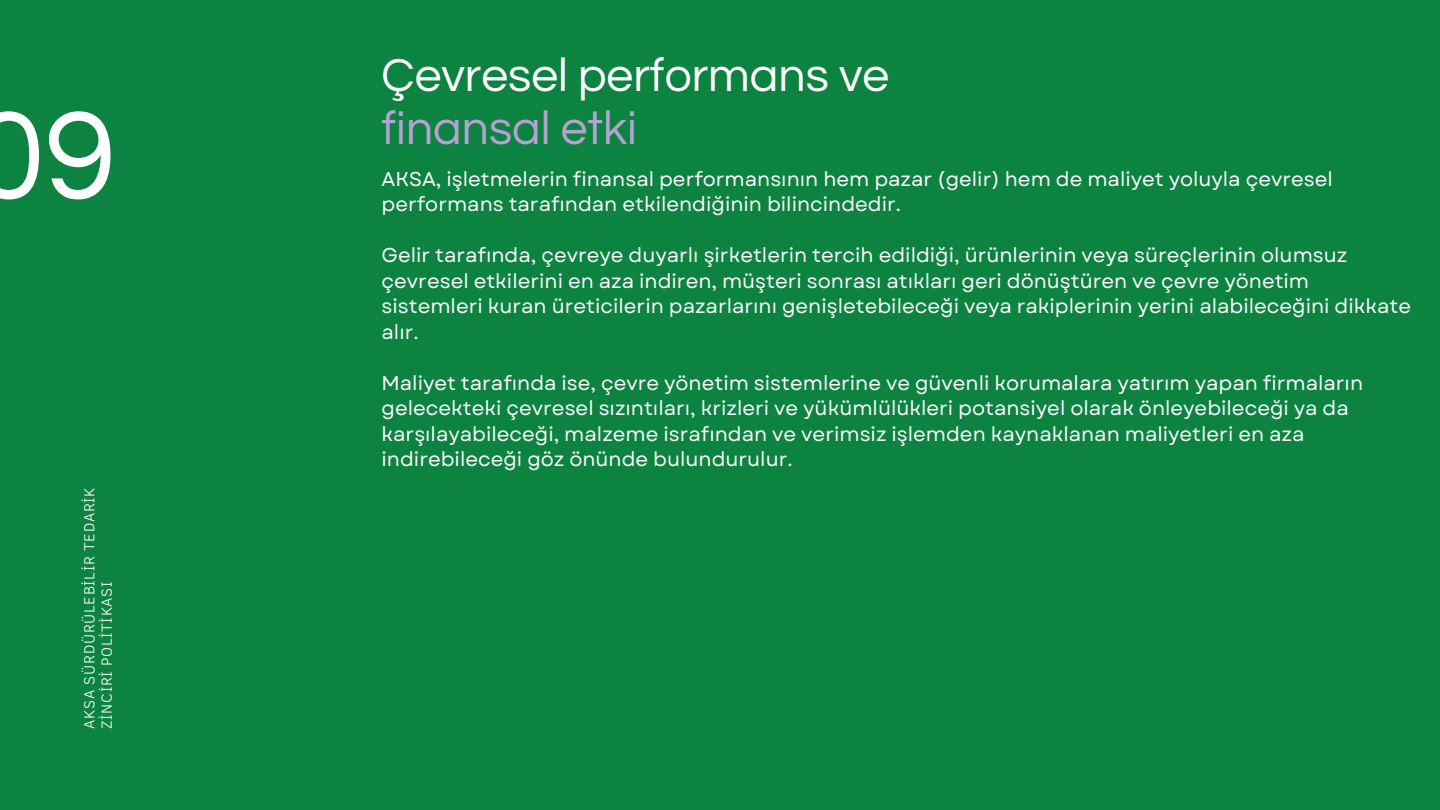
<style>
.page{position:relative;width:1440px;height:810px;background:#0d8341}
.page>*{position:absolute;margin:0;border:0;box-sizing:border-box;transform-origin:0 0}
.t1{font:130px "Questrial";color:#fff}
.t2{font:48px "Questrial";color:#fff}
.t3{font:48px "Questrial";color:#b5a2d2}
.t4{font:20px/25.5px "Garet";color:#fff}
.t5{font:300 15px "Clear Sans";letter-spacing:.05em;color:#fff}
</style>
<div class="page">
<p class="t1" style="left:-27px;top:92px;width:144px">09</p>
<h2 class="t5" style="left:78px;top:729px;width:243px;rotate:-90deg">AKSA SÜRDÜRÜLEBİLİR TEDARİK</h2>
<h2 class="t5" style="left:96px;top:729px;width:149px;rotate:-90deg">ZİNCİRİ POLİTİKASI</h2>
<p class="t2" style="left:382px;top:52px;width:509px">Çevresel performans ve</p>
<p class="t3" style="left:382px;top:104px;width:257px">finansal etki</p>
<h1 class="t4" style="left:382px;top:166px;width:953px">AKSA, işletmelerin finansal performansının hem pazar (gelir) hem de maliyet yoluyla çevresel performans tarafından etkilendiğinin bilincindedir.</h1>
<p class="t4" style="left:382px;top:243px;width:1031px">Gelir tarafında, çevreye duyarlı şirketlerin tercih edildiği, ürünlerinin veya süreçlerinin olumsuz çevresel etkilerini en aza indiren, müşteri sonrası atıkları geri dönüştüren ve çevre yönetim sistemleri kuran üreticilerin pazarlarını genişletebileceği veya rakiplerinin yerini alabileceğini dikkate alır.</p>
<h2 class="t4" style="left:382px;top:370px;width:983px">Maliyet tarafında ise, çevre yönetim sistemlerine ve güvenli korumalara yatırım yapan firmaların gelecekteki çevresel sızıntıları, krizleri ve yükümlülükleri potansiyel olarak önleyebileceği ya da karşılayabileceği, malzeme israfından ve verimsiz işlemden kaynaklanan maliyetleri en aza indirebileceği göz önünde bulundurulur.</h2>
</div>
